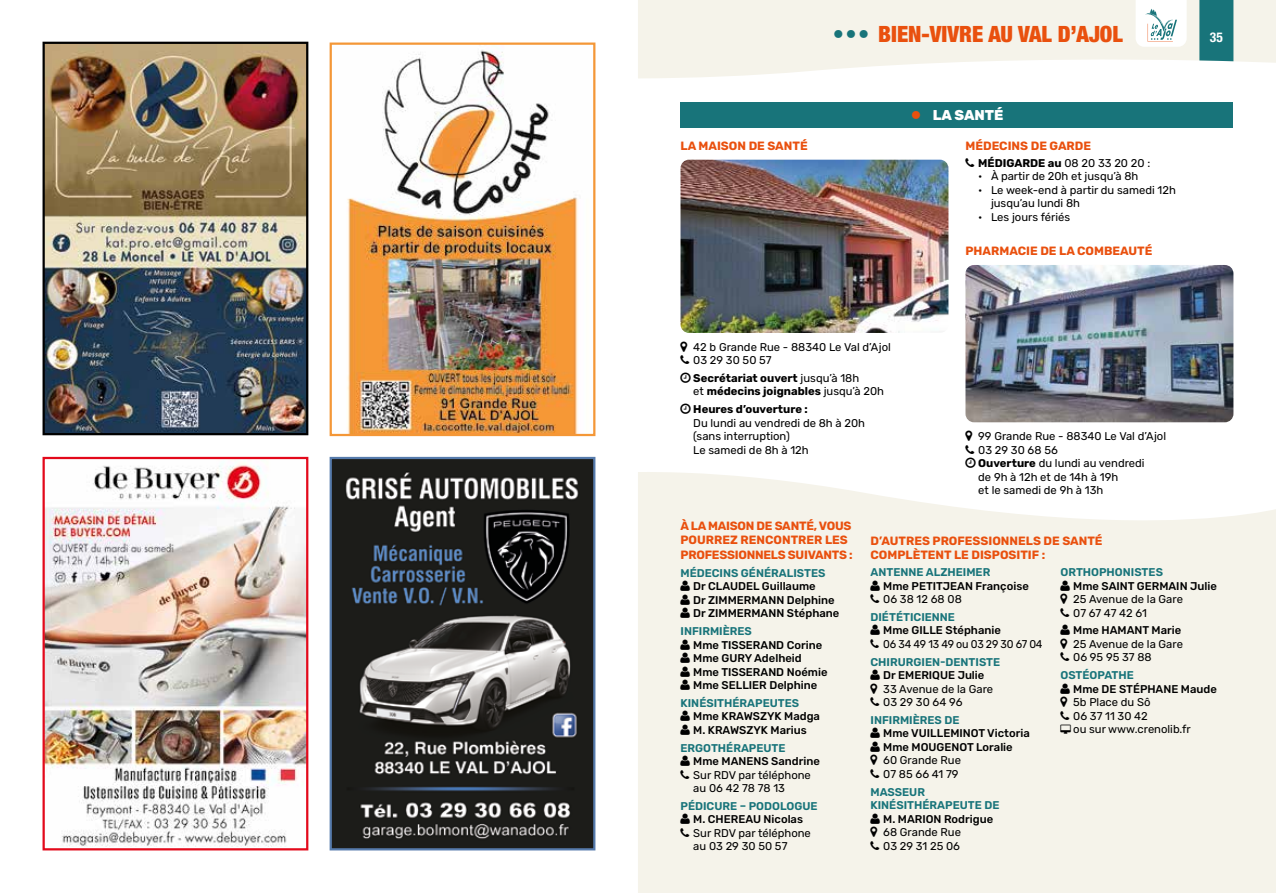
<style>
.page{position:relative;width:1276px;height:893px;background:#fff}
.page>*{position:absolute;margin:0;border:0;box-sizing:border-box;transform-origin:0 0}
.t1{font:900 condensed 22.5px "Helvetica Neue LT Std";color:#e9500e}
.t2{font:800 14.25px "Rubik";color:#fff}
.t3{font:700 condensed 13.5px "Helvetica Neue LT Std";color:#fff}
.t4{font:700 12px/14.4px "Rubik";color:#e9500e}
.t5{font:700 12px/14.4px "Rubik";letter-spacing:-.02em;color:#e9500e}
.t6{font:11.25px/13.5px "Rubik";color:#000}
.t7{font:500 11.25px/13.5px "Rubik";color:#000}
.t8{font:600 11.25px/17.7px "Rubik";color:#18747a}
.t9{font:700 11.25px/17.7px "Rubik";color:#000}
.t10{font:11.25px/17.7px "Rubik";letter-spacing:-.02em;color:#000;scale:.95 1}
.s1{color:#18747a}
.s2{font-family:"Helvetica Neue LT Std";font-weight:900;font-stretch:condensed;font-size:22.5px;color:#e9500e}
.s3{font-weight:400}
.s4{font-weight:700}
.s5{color:#000}
.s6{font-weight:400;color:#000}
.s7{font-weight:600;color:#18747a}
</style>
<div class="page">
<div style="left:638px;top:472px;width:638px;height:421px;background:#f5f3ea"></div>
<div style="left:680px;top:102px;width:553px;height:25px;background:#18747a"></div>
<img style="left:680px;top:160px;width:268px;height:173px">
<img style="left:965px;top:265px;width:268px;height:157px">
<svg style="left:638px;top:0;width:638px;height:78px;fill:#f5f3ea"></svg>
<div style="left:1199px;top:0;width:34px;height:61px;background:#18747a"></div>
<svg style="left:1135px;top:0;width:51px;height:47px"></svg>
<img style="left:46px;top:45px;width:259px;height:387px">
<div style="left:43px;top:42px;width:265px;height:393px;border:2px solid #000"></div>
<img style="left:347px;top:50px;width:231px;height:383px">
<div style="left:330px;top:43px;width:265px;height:393px;border:2px solid #f49737"></div>
<img style="left:333px;top:460px;width:259px;height:387px">
<div style="left:330px;top:457px;width:265px;height:393px;border:2px solid #567bac"></div>
<img style="left:46px;top:462px;width:259px;height:385px">
<div style="left:43px;top:457px;width:265px;height:393px;border:2px solid #e3091b"></div>
<svg style="left:680px;top:581px;width:10px;height:37px"></svg>
<svg style="left:680px;top:639px;width:10px;height:51px"></svg>
<svg style="left:680px;top:711px;width:10px;height:24px"></svg>
<svg style="left:680px;top:756px;width:10px;height:10px"></svg>
<svg style="left:680px;top:814px;width:10px;height:10px"></svg>
<svg style="left:870px;top:580px;width:10px;height:10px"></svg>
<svg style="left:870px;top:625px;width:10px;height:10px"></svg>
<svg style="left:870px;top:670px;width:10px;height:23px"></svg>
<svg style="left:870px;top:728px;width:10px;height:37px"></svg>
<svg style="left:870px;top:813px;width:10px;height:24px"></svg>
<svg style="left:1060px;top:580px;width:10px;height:24px"></svg>
<svg style="left:1060px;top:625px;width:10px;height:24px"></svg>
<svg style="left:1060px;top:683px;width:10px;height:24px"></svg>
<svg style="left:1060px;top:725px;width:11px;height:9px"></svg>
<h1 class="t1" style="left:833px;top:20px;width:291px"><span class="s1">• • •</span> BIEN-VIVRE AU VAL D’AJOL</h1>
<p class="t3" style="left:1210px;top:29px;width:14px">35</p>
<p class="t4" style="left:680px;top:138px;width:129px">LA MAISON DE SANTÉ</p>
<p class="t2" style="left:910px;top:106px;width:95px"><span class="s2">•</span> LA SANTÉ</p>
<p class="t4" style="left:965px;top:138px;width:127px">MÉDECINS DE GARDE</p>
<p class="t9" style="left:965px;top:154px;width:186px">◻ MÉDIGARDE au <span class="s3">08 20 33 20 20 :</span></p>
<p class="t6" style="left:978px;top:170px;width:162px">• À partir de 20h et jusqu’à 8h</p>
<p class="t6" style="left:991px;top:183px;width:186px;text-indent:-13px">• Le week-end à partir du samedi 12h jusqu’au lundi 8h</p>
<p class="t6" style="left:978px;top:210px;width:93px">• Les jours fériés</p>
<p class="t4" style="left:965px;top:244px;width:188px">PHARMACIE DE LA COMBEAUTÉ</p>
<p class="t6" style="left:693px;top:340px;width:199px">42 b Grande Rue - 88340 Le Val d’Ajol</p>
<p class="t6" style="left:693px;top:352px;width:167px;line-height:17.7px;text-indent:-13px">◻ 03 29 30 50 57<br><span class="s4">Secrétariat ouvert</span> jusqu’à 18h</p>
<p class="t9" style="left:693px;top:383px;width:192px"><span class="s3">et</span> médecins joignables <span class="s3">jusqu’à 20h<br></span>Heures d’ouverture :</p>
<p class="t6" style="left:693px;top:416px;width:173px">Du lundi au vendredi de 8h à 20h (sans interruption)<br>Le samedi de 8h à 12h</p>
<p class="t6" style="left:978px;top:430px;width:189px">99 Grande Rue - 88340 Le Val d’Ajol</p>
<p class="t6" style="left:978px;top:443px;width:168px;text-indent:-13px">◻ 03 29 30 68 56<br><span class="s4">Ouverture</span> du lundi au vendredi de 9h à 12h et de 14h à 19h<br>et le samedi de 9h à 13h</p>
<p class="t5" style="left:680px;top:519px;width:174px">À LA MAISON DE SANTÉ, VOUS<br>POURREZ RENCONTRER LES<br>PROFESSIONNELS SUIVANTS :</p>
<p class="t8" style="left:680px;top:564px;width:146px">MÉDECINS GÉNÉRALISTES</p>
<p class="t7" style="left:693px;top:580px;width:148px">Dr CLAUDEL Guillaume<br>Dr ZIMMERMANN Delphine<br>Dr ZIMMERMANN Stéphane</p>
<p class="t8" style="left:680px;top:623px;width:73px">INFIRMIÈRES</p>
<p class="t7" style="left:693px;top:638px;width:136px">Mme TISSERAND Corine<br>Mme GURY Adelheid<br>Mme TISSERAND Noémie<br>Mme SELLIER Delphine</p>
<p class="t8" style="left:680px;top:694px;width:120px">KINÉSITHÉRAPEUTES</p>
<p class="t7" style="left:693px;top:710px;width:128px">Mme KRAWSZYK Madga<br>M. KRAWSZYK Marius</p>
<p class="t8" style="left:680px;top:739px;width:107px">ERGOTHÉRAPEUTE</p>
<p class="t7" style="left:693px;top:755px;width:128px">Mme MANENS Sandrine</p>
<p class="t6" style="left:693px;top:768px;width:119px;text-indent:-13px">◻ Sur RDV par téléphone au 06 42 78 78 13</p>
<p class="t8" style="left:680px;top:797px;width:139px">PÉDICURE – PODOLOGUE</p>
<p class="t7" style="left:693px;top:813px;width:111px">M. CHEREAU Nicolas</p>
<p class="t6" style="left:693px;top:827px;width:119px;text-indent:-13px">◻ Sur RDV par téléphone au 03 29 30 50 57</p>
<p class="t4" style="left:870px;top:534px;width:234px">D’AUTRES PROFESSIONNELS DE SANTÉ<br>COMPLÈTENT LE DISPOSITIF :</p>
<p class="t8" style="left:870px;top:564px;width:121px">ANTENNE ALZHEIMER</p>
<p class="t7" style="left:883px;top:579px;width:147px">Mme PETITJEAN Françoise</p>
<p class="t8" style="left:870px;top:591px;width:93px"><span class="s5">◻</span> <span class="s6">06 38 12 68 08<br></span>DIÉTÉTICIENNE</p>
<p class="t7" style="left:883px;top:624px;width:119px">Mme GILLE Stéphanie</p>
<p class="t10" style="left:870px;top:635px;width:183px">◻ 06 34 49 13 49 ou 03 29 30 67 04<br><span class="s7">CHIRURGIEN-DENTISTE</span></p>
<p class="t7" style="left:883px;top:669px;width:103px">Dr EMERIQUE Julie</p>
<p class="t6" style="left:883px;top:682px;width:111px">33 Avenue de la Gare</p>
<p class="t8" style="left:870px;top:694px;width:93px"><span class="s5">◻</span> <span class="s6">03 29 30 64 96<br></span>INFIRMIÈRES DE</p>
<p class="t7" style="left:883px;top:727px;width:148px">Mme VUILLEMINOT Victoria<br>Mme MOUGENOT Loralie</p>
<p class="t6" style="left:883px;top:754px;width:79px">60 Grande Rue</p>
<p class="t6" style="left:870px;top:765px;width:90px;line-height:17.7px">◻ 07 85 66 41 79<br><span class="s7">MASSEUR</span></p>
<p class="t8" style="left:870px;top:797px;width:130px">KINÉSITHÉRAPEUTE DE</p>
<p class="t7" style="left:883px;top:812px;width:111px">M. MARION Rodrigue</p>
<p class="t6" style="left:883px;top:826px;width:79px">68 Grande Rue</p>
<p class="t6" style="left:870px;top:839px;width:91px">◻ 03 29 31 25 06</p>
<p class="t8" style="left:1060px;top:564px;width:104px">ORTHOPHONISTES</p>
<p class="t7" style="left:1073px;top:579px;width:145px">Mme SAINT GERMAIN Julie</p>
<p class="t6" style="left:1073px;top:593px;width:111px">25 Avenue de la Gare</p>
<p class="t7" style="left:1073px;top:604px;width:110px;line-height:17.7px;text-indent:-13px">◻ <span class="s3">07 67 47 42 61<br></span>Mme HAMANT Marie</p>
<p class="t6" style="left:1073px;top:638px;width:111px">25 Avenue de la Gare</p>
<p class="t6" style="left:1060px;top:649px;width:93px;line-height:17.7px">◻ 06 95 95 37 88<br><span class="s7">OSTÉOPATHE</span></p>
<p class="t7" style="left:1073px;top:682px;width:145px">Mme DE STÉPHANE Maude</p>
<p class="t6" style="left:1073px;top:696px;width:79px">5b Place du Sô</p>
<p class="t6" style="left:1073px;top:709px;width:119px;text-indent:-13px">◻ 06 37 11 30 42<br>ou sur www.crenolib.fr</p>
</div>
